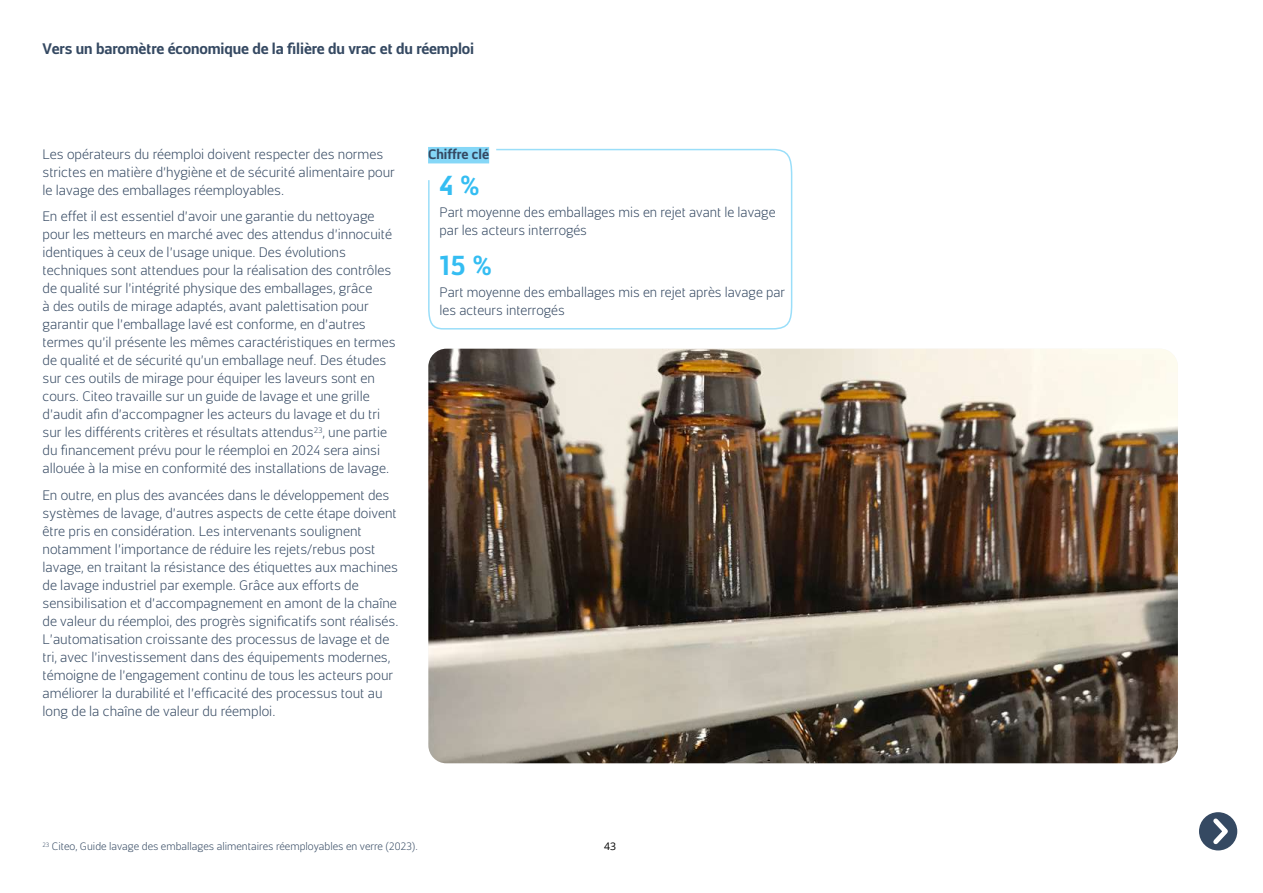
<style>
.page{position:relative;width:1263px;height:893px;background:#fff}
.page>*{position:absolute;margin:0;border:0;box-sizing:border-box;transform-origin:0 0}
.t1{font:700 27px "Centuma";color:#34bdf2}
.t2{font:700 15px "Centuma";letter-spacing:-.01em;color:#354962}
.t3{font:300 13.5px/18px "Centuma";color:#354962}
.t4{font:700 13.5px "Centuma";color:#354962}
.t5{font:300 10.5px "Centuma";color:#354962}
.t6{font:10.5px "Open Sans";color:#000}
</style>
<div class="page">
<div style="left:428px;top:147px;width:61px;height:16px;background:#85d7f7"></div>
<svg style="left:428px;top:148px;width:365px;height:182px"></svg>
<img style="left:428px;top:349px;width:750px;height:414px">
<div style="left:1199px;top:812px;width:38px;height:38px;background:#354962;border-radius:50%"></div>
<svg style="left:1209px;top:814px;width:23px;height:35px"></svg>
<p class="t2" style="left:43px;top:38px;width:433px">Vers un baromètre économique de la filière du vrac et du réemploi</p>
<p class="t3" style="left:43px;top:145px;width:354px">Les opérateurs du réemploi doivent respecter des normes strictes en matière d’hygiène et de sécurité alimentaire pour le lavage des emballages réemployables.</p>
<p class="t3" style="left:43px;top:207px;width:354px">En effet il est essentiel d’avoir une garantie du nettoyage pour les metteurs en marché avec des attendus d’innocuité identiques à ceux de l’usage unique. Des évolutions techniques sont attendues pour la réalisation des contrôles de qualité sur l’intégrité physique des emballages, grâce<br>à des outils de mirage adaptés, avant palettisation pour garantir que l’emballage lavé est conforme, en d’autres termes qu’il présente les mêmes caractéristiques en termes de qualité et de sécurité qu’un emballage neuf. Des études sur ces outils de mirage pour équiper les laveurs sont en cours. Citeo travaille sur un guide de lavage et une grille d’audit afin d’accompagner les acteurs du lavage et du tri sur les différents critères et résultats attendus<sup>23</sup>, une partie du financement prévu pour le réemploi en 2024 sera ainsi allouée à la mise en conformité des installations de lavage.</p>
<p class="t3" style="left:43px;top:486px;width:358px">En outre, en plus des avancées dans le développement des systèmes de lavage, d’autres aspects de cette étape doivent être pris en considération. Les intervenants soulignent notamment l’importance de réduire les rejets/rebus post lavage, en traitant la résistance des étiquettes aux machines de lavage industriel par exemple. Grâce aux efforts de sensibilisation et d’accompagnement en amont de la chaîne de valeur du réemploi, des progrès significatifs sont réalisés.<br>L’automatisation croissante des processus de lavage et de tri, avec l’investissement dans des équipements modernes, témoigne de l’engagement continu de tous les acteurs pour améliorer la durabilité et l’efficacité des processus tout au long de la chaîne de valeur du réemploi.</p>
<p class="t4" style="left:428px;top:145px;width:63px">Chiffre clé</p>
<h1 class="t1" style="left:440px;top:166px;width:42px">4 %</h1>
<p class="t3" style="left:440px;top:202px;width:337px">Part moyenne des emballages mis en rejet avant le lavage par les acteurs interrogés</p>
<h1 class="t1" style="left:440px;top:246px;width:54px">15 %</h1>
<p class="t3" style="left:440px;top:282px;width:347px">Part moyenne des emballages mis en rejet après lavage par les acteurs interrogés</p>
<p class="t5" style="left:43px;top:839px;width:377px"><sup>23</sup> Citeo, Guide lavage des emballages alimentaires réemployables en verre (2023).</p>
<p class="t6" style="left:604px;top:839px;width:13px">43</p>
</div>
